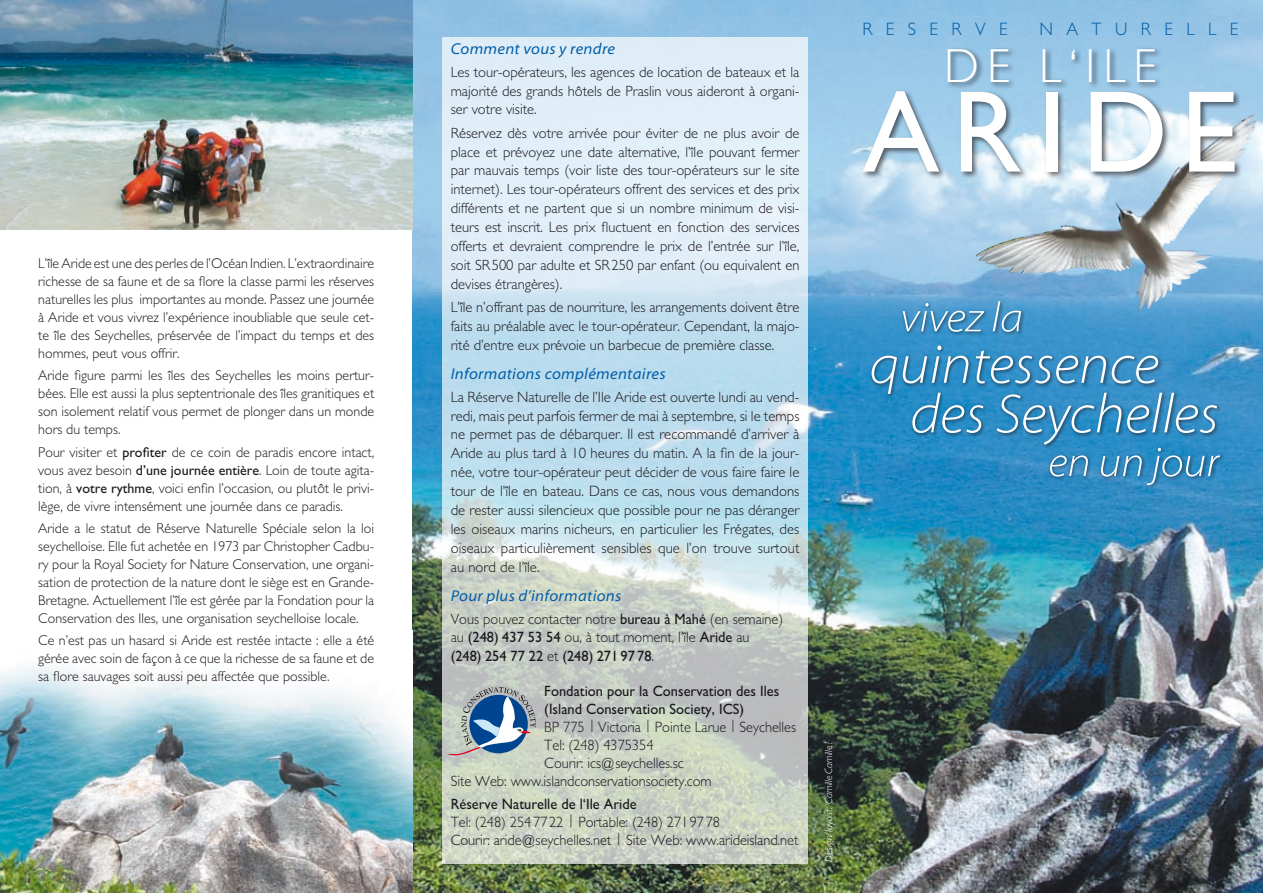
<style>
.page{position:relative;width:1263px;height:893px;background:#fff}
.page>*{position:absolute;margin:0;border:0;box-sizing:border-box;transform-origin:0 0}
.t1{font:117px "M Gill Sans";letter-spacing:.125em;color:#fff}
.t2{font:300 48px "M Gill Sans";color:#fff}
.t3{font:300 18px "M Gill Sans";letter-spacing:.76em;color:#005da8}
.t4{font:15.75px "Myriad MM It 400 700";letter-spacing:.02em;color:#005da8}
.t5{font:300 15px/18.9px "M Gill Sans";letter-spacing:-.005em;color:#1a171c;text-align:justify}
.t6{font:300 15px/18.9px "M Gill Sans";letter-spacing:-.005em;color:#1a171c;scale:.96 1}
.t7{font:15px/18px "M Gill Sans";color:#1a171c;scale:.96 1}
.t8{font:300 14.85px/18.9px "M Gill Sans";color:#1a171c;text-align:justify}
.t9{font:300 14.25px/18px "M Gill Sans";color:#1a171c;text-align:justify}
.t10{font:italic 300 10.5px "M Gill Sans";letter-spacing:.01em;color:#fff}
.s1{font-weight:400}
</style>
<div class="page">
<img style="left:412px;top:0;width:851px;height:893px">
<img style="left:0;top:0;width:412px;height:230px">
<img style="left:0;top:667px;width:412px;height:226px">
<img style="left:976px;top:115px;width:276px;height:182px">
<div style="left:861px;top:47px;width:381px;height:133px;background:#1a171c;opacity:.65"></div>
<div style="left:1047px;top:445px;width:178px;height:45px;background:#1a171c;opacity:.65"></div>
<div style="left:869px;top:343px;width:294px;height:56px;background:#1a171c;opacity:.65"></div>
<svg style="left:871px;top:345px;width:349px;height:140px;background:#4092c4"></svg>
<div style="left:900px;top:299px;width:125px;height:38px;background:#1a171c;opacity:.65"></div>
<svg style="left:903px;top:301px;width:118px;height:31px;background:#5ea0ca"></svg>
<svg style="left:442px;top:37px;width:366px;height:826px;background:#cddee2"></svg>
<svg style="left:448px;top:687px;width:88px;height:68px;background:#8aa0b3"></svg>
<p class="t9" style="left:38px;top:255px;width:337px">L’île Aride est une des perles de l’Océan Indien. L’extraordinaire richesse de sa faune et de sa flore la classe parmi les réserves naturelles les plus importantes au monde. Passez une journée à Aride et vous vivrez l’expérience inoubliable que seule cet&shy;te île des Seychelles, préservée de l’impact du temps et des hommes, peut vous offrir.</p>
<p class="t9" style="left:38px;top:367px;width:337px">Aride figure parmi les îles des Seychelles les moins pertur&shy;bées. Elle est aussi la plus septentrionale des îles granitiques et son isolement relatif vous permet de plonger dans un monde hors du temps.</p>
<p class="t9" style="left:38px;top:443px;width:337px">Pour visiter et <span class="s1">profiter</span> de ce coin de paradis encore intact, vous avez besoin <span class="s1">d’une journée entière</span>. Loin de toute agita&shy;tion, à <span class="s1">votre rythme</span>, voici enfin l’occasion, ou plutôt le privi&shy;lège, de vivre intensément une journée dans ce paradis.</p>
<p class="t9" style="left:38px;top:519px;width:337px">Aride a le statut de Réserve Naturelle Spéciale selon la loi seychelloise. Elle fut achetée en 1973 par Christopher Cadbu&shy;ry pour la Royal Society for Nature Conservation, une organi&shy;sation de protection de la nature dont le siège est en Grande-Bretagne. Actuellement l’île est gérée par la Fondation pour la Conservation des Iles, une organisation seychelloise locale.</p>
<p class="t9" style="left:38px;top:632px;width:337px">Ce n’est pas un hasard si Aride est restée intacte : elle a été gérée avec soin de façon à ce que la richesse de sa faune et de sa flore sauvages soit aussi peu affectée que possible.</p>
<p class="t4" style="left:451px;top:41px;width:166px">Comment vous y rendre</p>
<p class="t8" style="left:451px;top:62px;width:350px">Les tour-opérateurs, les agences de location de bateaux et la majorité des grands hôtels de Praslin vous aideront à organi&shy;ser votre visite.</p>
<p class="t8" style="left:451px;top:123px;width:350px">Réservez dès votre arrivée pour éviter de ne plus avoir de place et prévoyez une date alternative, l’île pouvant fermer par mauvais temps (voir liste des tour-opérateurs sur le site internet). Les tour-opérateurs offrent des services et des prix différents et ne partent que si un nombre minimum de visi&shy;teurs est inscrit. Les prix fluctuent en fonction des services offerts et devraient comprendre le prix de l’entrée sur l’île, soit SR500 par adulte et SR250 par enfant (ou equivalent en devises étrangères).</p>
<p class="t8" style="left:451px;top:298px;width:350px">L’île n’offrant pas de nourriture, les arrangements doivent être faits au préalable avec le tour-opérateur. Cependant, la majo&shy;rité d’entre eux prévoie un barbecue de première classe.</p>
<p class="t4" style="left:451px;top:366px;width:216px">Informations complémentaires</p>
<p class="t5" style="left:451px;top:387px;width:350px">La Réserve Naturelle de l’Ile Aride est ouverte lundi au vend&shy;redi, mais peut parfois fermer de mai à septembre, si le temps ne permet pas de débarquer. Il est recommandé d’arriver à Aride au plus tard à 10 heures du matin. A la fin de la jour&shy;née, votre tour-opérateur peut décider de vous faire faire le tour de l’île en bateau. Dans ce cas, nous vous demandons de rester aussi silencieux que possible pour ne pas déranger les oiseaux marins nicheurs, en particulier les Frégates, des oiseaux particulièrement sensibles que l’on trouve surtout au nord de l’île.</p>
<p class="t4" style="left:451px;top:588px;width:172px">Pour plus d’informations</p>
<p class="t6" style="left:451px;top:609px;width:348px">Vous pouvez contacter notre <span class="s1">bureau à Mahé</span> (en semaine) au <span class="s1">(248) 437 53 54</span> ou, à tout moment, l’île <span class="s1">Aride</span> au <span class="s1">(248) 254 77 22</span> et <span class="s1">(248) 271 97 78</span>.</p>
<p class="t7" style="left:544px;top:682px;width:246px">Fondation pour la Conservation des Iles (Island Conservation Society, ICS)</p>
<p class="t6" style="left:544px;top:718px;width:264px">BP 775 | Victoria | Pointe Larue | Seychelles</p>
<p class="t6" style="left:544px;top:736px;width:115px">Tel: (248) 4375354</p>
<p class="t6" style="left:544px;top:754px;width:147px">Courir: ics@seychelles.sc</p>
<p class="t6" style="left:451px;top:772px;width:273px">Site Web: www.islandconservationsociety.com</p>
<p class="t7" style="left:451px;top:796px;width:195px">Réserve Naturelle de l‘Ile Aride</p>
<p class="t6" style="left:451px;top:814px;width:364px;line-height:18px">Tel: (248) 2547722 | Portable: (248) 2719778<br>Courir: aride@seychelles.net | Site Web: www.arideisland.net</p>
<p class="t10" style="left:823px;top:862px;width:121px;rotate:-90deg">Design/layout: CamilleCamille!</p>
<p class="t3" style="left:862px;top:19px;width:147px">RESERVE</p>
<p class="t3" style="left:1039px;top:19px;width:200px">NATURELLE</p>
<h2 class="t2" style="left:944px;top:39px;width:214px">DE L‘ILE</h2>
<h1 class="t1" style="left:863px;top:68px;width:377px">ARIDE</h1>
</div>
